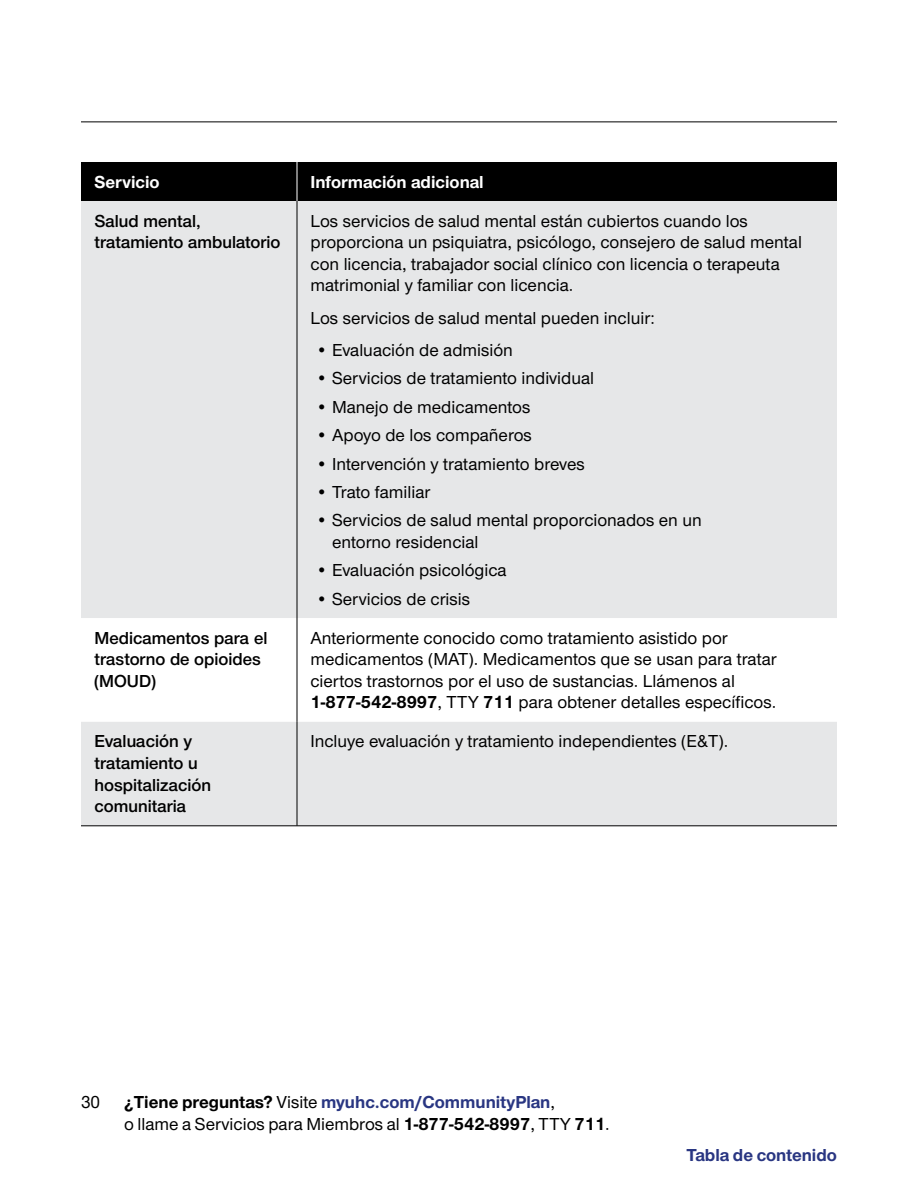
<style>
.page{position:relative;width:918px;height:1188px;background:#fff}
.page>*{position:absolute;margin:0;border:0;box-sizing:border-box;transform-origin:0 0}
.Table___body{font:500 18px/21.6px "UHC Sans";color:#000}
.Table___SemiBold{font:600 18px/21.6px "UHC Sans";color:#000}
.Table___headers_-_RE{font:700 18px "UHC Sans";color:#fff}
.t1{font:700 18px "UHC Sans";color:#293682}
.s1{font-weight:700}
.s2{font-weight:700;color:#293682}
</style>
<div class="page">
<hr style="left:81px;top:122px;width:756px;height:1px;background:#000">
<div style="left:81px;top:162px;width:756px;height:39px;background:#000"></div>
<svg style="left:81px;top:201px;width:756px;height:625px;fill:#e6e7e8"></svg>
<hr style="left:297px;top:201px;width:1px;height:417px;background:#000">
<hr style="left:297px;top:618px;width:1px;height:104px;background:#000">
<hr style="left:297px;top:722px;width:1px;height:104px;background:#000">
<hr style="left:81px;top:826px;width:216px;height:1px;background:#000">
<hr style="left:297px;top:826px;width:540px;height:1px;background:#000">
<hr style="left:297px;top:162px;width:1px;height:39px;background:#fff">
<p class="Table___headers_-_RE" style="left:94px;top:169px;width:67px">Servicio</p>
<p class="Table___headers_-_RE" style="left:310px;top:169px;width:175px">Información adicional</p>
<p class="Table___SemiBold" style="left:94px;top:209px;width:188px">Salud mental, tratamiento ambulatorio</p>
<p class="Table___body" style="left:310px;top:209px;width:493px">Los servicios de salud mental están cubiertos cuando los proporciona un psiquiatra, psicólogo, consejero de salud mental con licencia, trabajador social clínico con licencia o terapeuta matrimonial y familiar con licencia.</p>
<p class="Table___body" style="left:310px;top:306px;width:346px">Los servicios de salud mental pueden incluir:</p>
<p class="Table___body" style="left:316px;top:339px;width:199px">• Evaluación de admisión</p>
<p class="Table___body" style="left:316px;top:367px;width:280px">• Servicios de tratamiento individual</p>
<p class="Table___body" style="left:316px;top:395px;width:216px">• Manejo de medicamentos</p>
<p class="Table___body" style="left:316px;top:424px;width:218px">• Apoyo de los compañeros</p>
<p class="Table___body" style="left:316px;top:452px;width:270px">• Intervención y tratamiento breves</p>
<p class="Table___body" style="left:316px;top:480px;width:116px">• Trato familiar</p>
<p class="Table___body" style="left:332px;top:509px;width:371px;text-indent:-16px">• Servicios de salud mental proporcionados en un entorno residencial</p>
<p class="Table___body" style="left:316px;top:559px;width:192px">• Evaluación psicológica</p>
<p class="Table___body" style="left:316px;top:587px;width:156px">• Servicios de crisis</p>
<p class="Table___SemiBold" style="left:94px;top:626px;width:174px">Medicamentos para el trastorno de opioides (MOUD)</p>
<p class="Table___body" style="left:310px;top:626px;width:468px">Anteriormente conocido como tratamiento asistido por medicamentos (MAT). Medicamentos que se usan para tratar ciertos trastornos por el uso de sustancias. Llámenos al <span class="s1">1-877-542-8997</span>, TTY <span class="s1">711</span> para obtener detalles específicos.</p>
<p class="Table___SemiBold" style="left:94px;top:730px;width:118px">Evaluación y tratamiento u hospitalización comunitaria</p>
<p class="Table___body" style="left:310px;top:730px;width:419px">Incluye evaluación y tratamiento independientes (E&amp;T).</p>
<p class="Table___body" style="left:81px;top:1091px;width:21px">30</p>
<p class="Table___body" style="left:124px;top:1091px;width:487px"><span class="s1">¿Tiene preguntas?</span> Visite <span class="s2">myuhc.com/CommunityPlan</span>,<br>o llame a Servicios para Miembros al <span class="s1">1-877-542-8997</span>, TTY <span class="s1">711</span>.</p>
<p class="t1" style="left:687px;top:1143px;width:152px">Tabla de contenido</p>
</div>
